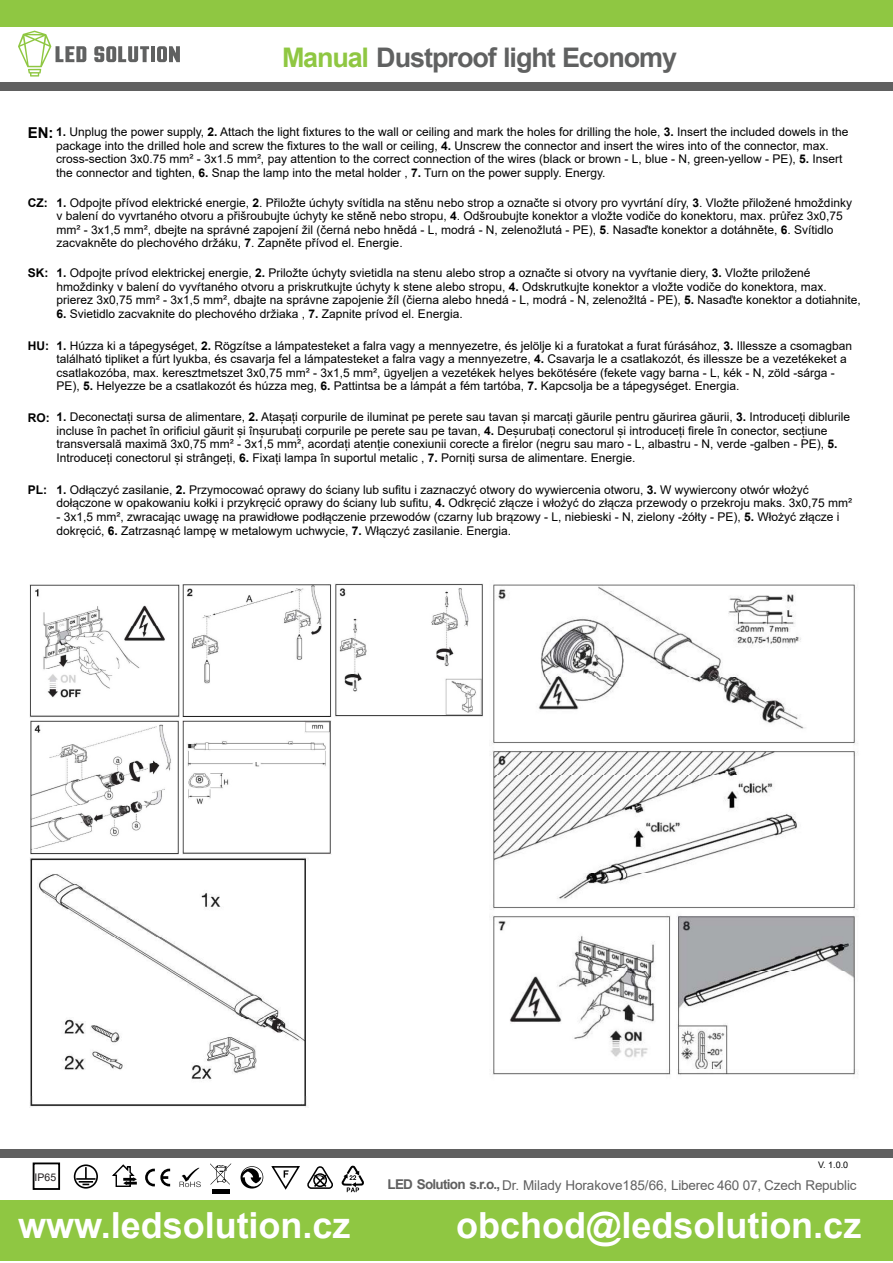
<style>
.page{position:relative;width:893px;height:1263px;background:#fff}
.page>*{position:absolute;margin:0;border:0;box-sizing:border-box;transform-origin:0 0}
.t1{font:700 36px "Arial";color:#fff}
.t2{font:700 27px "Arial";letter-spacing:-.04em;color:#606161}
.t3{font:700 15px "Arial";color:#000}
.t4{font:13.5px "Arial";letter-spacing:-.015em;color:#606060}
.t5{font:12px/13.5px "Arial";color:#000}
.t6{font:10.5px "Arial";color:#231f20}
.t7{font:9px "Arial";color:#000}
.s1{color:#8fc742}
.s2{font-weight:700}
</style>
<div class="page">
<div style="left:0;top:0;width:893px;height:27px;background:#8fc742"></div>
<div style="left:0;top:82px;width:893px;height:9px;background:#606060"></div>
<svg style="left:18px;top:31px;width:68px;height:46px"></svg>
<svg style="left:94px;top:46px;width:55px;height:16px"></svg>
<hr style="left:151px;top:46px;width:4px;height:16px;background:#606161">
<svg style="left:157px;top:46px;width:23px;height:16px"></svg>
<div style="left:0;top:1200px;width:893px;height:61px;background:#8fc742"></div>
<svg style="left:112px;top:1164px;width:25px;height:23px"></svg>
<div style="left:0;top:1149px;width:893px;height:9px;background:#606060"></div>
<svg style="left:145px;top:1169px;width:25px;height:17px"></svg>
<svg style="left:180px;top:1168px;width:21px;height:19px"></svg>
<hr style="left:212px;top:1189px;width:17px;height:4px;background:#000">
<svg style="left:210px;top:1163px;width:21px;height:22px"></svg>
<svg style="left:240px;top:1166px;width:23px;height:23px"></svg>
<svg style="left:271px;top:1166px;width:62px;height:24px"></svg>
<svg style="left:342px;top:1165px;width:22px;height:27px"></svg>
<div style="left:33px;top:1162px;width:27px;height:28px;border:2px solid #000"></div>
<div style="left:74px;top:1164px;width:24px;height:25px;border:2px solid #000;border-radius:50%"></div>
<hr style="left:76px;top:1178px;width:20px;height:2px;background:#000">
<svg style="left:79px;top:1167px;width:14px;height:18px"></svg>
<img style="left:30px;top:584px;width:149px;height:133px">
<img style="left:183px;top:720px;width:148px;height:134px">
<img style="left:183px;top:584px;width:149px;height:133px">
<img style="left:335px;top:584px;width:148px;height:133px">
<img style="left:31px;top:720px;width:148px;height:134px">
<img style="left:29px;top:857px;width:280px;height:251px">
<img style="left:490px;top:584px;width:368px;height:491px">
<h2 class="t2" style="left:282px;top:47px;width:397px"><span class="s1">Manual</span> Dustproof light Economy</h2>
<p class="t5" style="left:56px;top:126px;width:794px"><span class="s2">1.</span> Unplug the power supply, <span class="s2">2.</span> Attach the light fixtures to the wall or ceiling and mark the holes for drilling the hole, <span class="s2">3.</span> Insert the included dowels in the package into the drilled hole and screw the fixtures to the wall or ceiling, <span class="s2">4.</span> Unscrew the connector and insert the wires into of the connector, max. cross-section 3x0.75 mm² - 3x1.5 mm², pay attention to the correct connection of the wires (black or brown - L, blue - N, green-yellow - PE), <span class="s2">5.</span> Insert the connector and tighten, <span class="s2">6.</span> Snap the lamp into the metal holder , <span class="s2">7.</span> Turn on the power supply. Energy.</p>
<p class="t3" style="left:28px;top:127px;width:27px">EN:</p>
<p class="t5" style="left:56px;top:197px;width:797px;text-indent:-29px"><span class="s2">CZ: 1.</span> Odpojte přívod elektrické energie, <span class="s2">2</span>. Přiložte úchyty svítidla na stěnu nebo strop a označte si otvory pro vyvrtání díry, <span class="s2">3</span>. Vložte přiložené hmoždinky v balení do vyvrtaného otvoru a přišroubujte úchyty ke stěně nebo stropu, <span class="s2">4</span>. Odšroubujte konektor a vložte vodiče do konektoru, max. průřez 3x0,75 mm² - 3x1,5 mm², dbejte na správné zapojení žil (černá nebo hnědá - L, modrá - N, zelenožlutá - PE), <span class="s2">5</span>. Nasaďte konektor a dotáhněte, <span class="s2">6</span>. Svítidlo zacvakněte do plechového držáku, <span class="s2">7</span>. Zapněte přívod el. Energie.</p>
<p class="t5" style="left:56px;top:267px;width:806px;text-indent:-29px"><span class="s2">SK: 1.</span> Odpojte prívod elektrickej energie, <span class="s2">2.</span> Priložte úchyty svietidla na stenu alebo strop a označte si otvory na vyvŕtanie diery, <span class="s2">3.</span> Vložte priložené hmoždinky v balení do vyvŕtaného otvoru a priskrutkujte úchyty k stene alebo stropu, <span class="s2">4.</span> Odskrutkujte konektor a vložte vodiče do konektora, max. prierez 3x0,75 mm² - 3x1,5 mm², dbajte na správne zapojenie žíl (čierna alebo hnedá - L, modrá - N, zelenožltá - PE), <span class="s2">5.</span> Nasaďte konektor a dotiahnite,</p>
<p class="t5" style="left:56px;top:308px;width:408px"><span class="s2">6.</span> Svietidlo zacvaknite do plechového držiaka , <span class="s2">7.</span> Zapnite prívod el. Energia.</p>
<p class="t5" style="left:56px;top:340px;width:797px;text-indent:-29px"><span class="s2">HU: 1.</span> Húzza ki a tápegységet, <span class="s2">2.</span> Rögzítse a lámpatesteket a falra vagy a mennyezetre, és jelölje ki a furatokat a furat fúrásához, <span class="s2">3.</span> Illessze a csomagban található tipliket a fúrt lyukba, és csavarja fel a lámpatesteket a falra vagy a mennyezetre, <span class="s2">4.</span> Csavarja le a csatlakozót, és illessze be a vezetékeket a csatlakozóba, max. keresztmetszet 3x0,75 mm² - 3x1,5 mm², ügyeljen a vezetékek helyes bekötésére (fekete vagy barna - L, kék - N, zöld -sárga - PE), <span class="s2">5.</span> Helyezze be a csatlakozót és húzza meg, <span class="s2">6.</span> Pattintsa be a lámpát a fém tartóba, <span class="s2">7.</span> Kapcsolja be a tápegységet. Energia.</p>
<p class="t5" style="left:56px;top:412px;width:795px;text-indent:-29px"><span class="s2">RO: 1.</span> Deconectați sursa de alimentare, <span class="s2">2.</span> Atașați corpurile de iluminat pe perete sau tavan și marcați găurile pentru găurirea găurii, <span class="s2">3.</span> Introduceți diblurile incluse în pachet în orificiul găurit și înșurubați corpurile pe perete sau pe tavan, <span class="s2">4.</span> Deșurubați conectorul și introduceți firele în conector, secțiune transversală maximă 3x0,75 mm² - 3x1,5 mm², acordați atenție conexiunii corecte a firelor (negru sau maro - L, albastru - N, verde -galben - PE), <span class="s2">5.<br></span>Introduceți conectorul și strângeți, <span class="s2">6.</span> Fixați lampa în suportul metalic , <span class="s2">7.</span> Porniți sursa de alimentare. Energie.</p>
<p class="t5" style="left:56px;top:484px;width:797px;text-indent:-29px"><span class="s2">PL: 1.</span> Odłączyć zasilanie, <span class="s2">2.</span> Przymocować oprawy do ściany lub sufitu i zaznaczyć otwory do wywiercenia otworu, <span class="s2">3.</span> W wywiercony otwór włożyć dołączone w opakowaniu kołki i przykręcić oprawy do ściany lub sufitu, <span class="s2">4.</span> Odkręcić złącze i włożyć do złącza przewody o przekroju maks. 3x0,75 mm²</p>
<p class="t5" style="left:56px;top:511px;width:785px">- 3x1,5 mm², zwracając uwagę na prawidłowe podłączenie przewodów (czarny lub brązowy - L, niebieski - N, zielony -żółty - PE), <span class="s2">5.</span> Włożyć złącze i dokręcić, <span class="s2">6.</span> Zatrzasnąć lampę w metalowym uchwycie, <span class="s2">7.</span> Włączyć zasilanie. Energia.</p>
<p class="t6" style="left:35px;top:1173px;width:23px">IP65</p>
<p class="t7" style="left:818px;top:1162px;width:32px">V. 1.0.0</p>
<p class="t4" style="left:388px;top:1180px;width:471px"><span class="s2">LED Solution s.r.o.,</span>Dr. Milady Horakove185/66, Liberec 460 07, Czech Republic</p>
<h1 class="t1" style="left:18px;top:1212px;width:334px">www.ledsolution.cz</h1>
<h1 class="t1" style="left:456px;top:1212px;width:407px">obchod@ledsolution.cz</h1>
</div>
